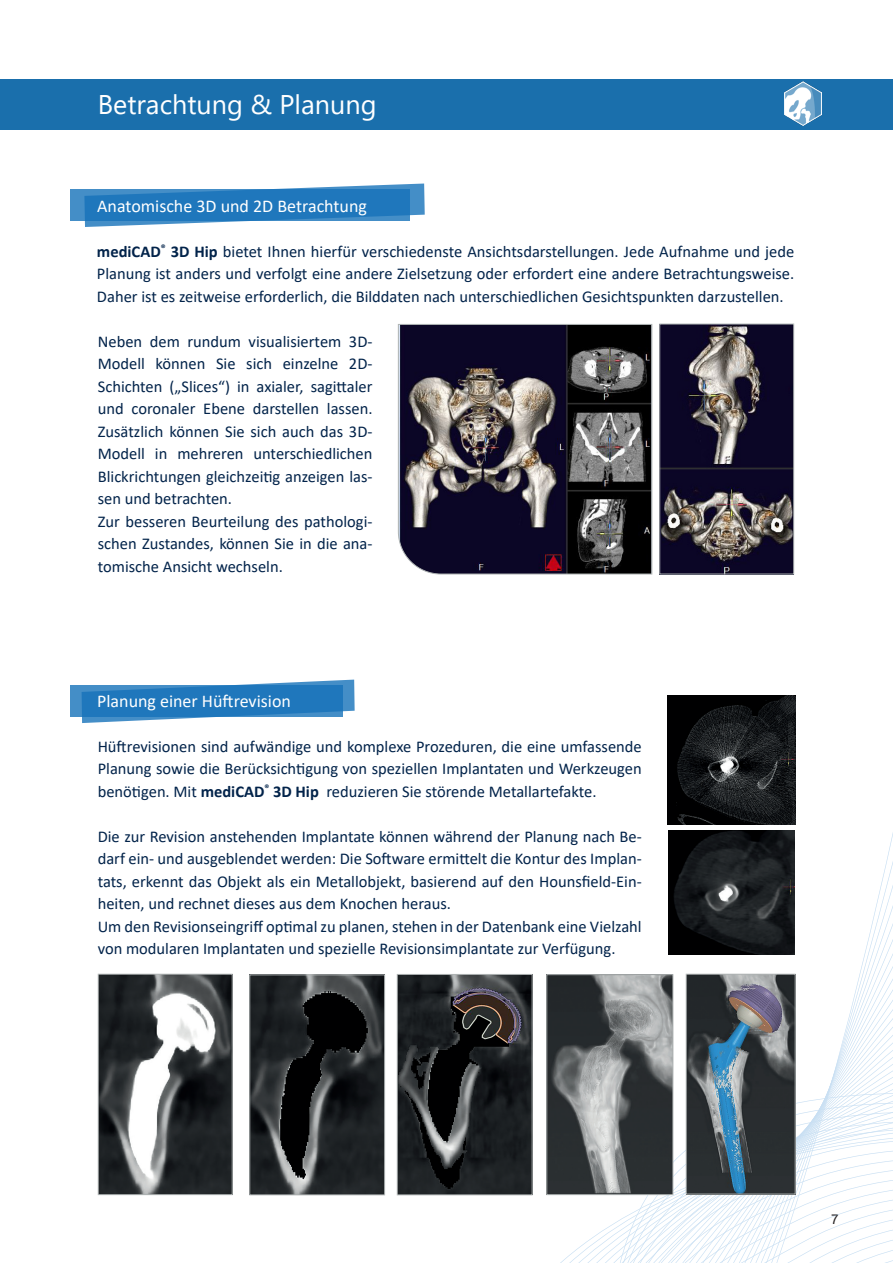
<style>
.page{position:relative;width:893px;height:1263px;background:#fff}
.page>*{position:absolute;margin:0;border:0;box-sizing:border-box;transform-origin:0 0}
.Überschrift_Header{font:27px "Segoe UI";color:#fff}
.Eyecatcher{font:18px "Calibri";color:#fff}
.Hectec_-_Fliestext{font:16.5px/22.5px "Calibri";color:#02234a;text-align:justify}
.t1{font:13.5px "Arial";color:#231f20}
.s1{font-weight:700}
</style>
<div class="page">
<div style="left:0;top:79px;width:893px;height:50px;background:#1a6fac"></div>
<img style="left:784px;top:82px;width:37px;height:43px">
<svg style="left:70px;top:679px;width:823px;height:584px"></svg>
<img style="left:662px;top:326px;width:130px;height:246px">
<div style="left:660px;top:324px;width:134px;height:250px;border:1px solid #aeb3b3"></div>
<svg style="left:398px;top:324px;width:254px;height:250px;background:#433f4a"></svg>
<div style="left:70px;top:686px;width:273px;height:31px;background:#448ec7"></div>
<svg style="left:82px;top:680px;width:273px;height:43px"></svg>
<img style="left:100px;top:976px;width:130px;height:217px">
<div style="left:98px;top:974px;width:134px;height:221px;border:1px solid #aeb3b3"></div>
<img style="left:252px;top:977px;width:131px;height:216px">
<div style="left:250px;top:975px;width:135px;height:220px;border:1px solid #aeb3b3"></div>
<img style="left:399px;top:976px;width:131px;height:217px">
<div style="left:397px;top:974px;width:135px;height:221px;border:1px solid #aeb3b3"></div>
<img style="left:549px;top:976px;width:122px;height:217px">
<div style="left:547px;top:974px;width:126px;height:221px;border:1px solid #aeb3b3"></div>
<img style="left:688px;top:976px;width:105px;height:216px">
<div style="left:686px;top:974px;width:109px;height:220px;border:1px solid #aeb3b3"></div>
<img style="left:667px;top:696px;width:128px;height:128px">
<img style="left:668px;top:830px;width:126px;height:124px">
<div style="left:70px;top:190px;width:340px;height:31px;background:#448ec7"></div>
<svg style="left:84px;top:184px;width:341px;height:43px"></svg>
<p class="Überschrift_Header" style="left:98px;top:79px;width:280px">Betrachtung &amp; Planung</p>
<p class="Eyecatcher" style="left:97px;top:193px;width:271px">Anatomische 3D und 2D Betrachtung</p>
<p class="Hectec_-_Fliestext" style="left:97px;top:239px;width:699px"><span class="s1">mediCAD</span><sup>®</sup> <span class="s1">3D Hip</span> bietet Ihnen hierfür verschiedenste Ansichtsdarstellungen. Jede Aufnahme und jede Planung ist anders und verfolgt eine andere Zielsetzung oder erfordert eine andere Betrachtungsweise.<br>Daher ist es zeitweise erforderlich, die Bilddaten nach unterschiedlichen Gesichtspunkten darzustellen.</p>
<p class="Hectec_-_Fliestext" style="left:98px;top:329px;width:276px">Neben dem rundum visualisiertem 3D-Modell können Sie sich einzelne 2D-Schichten („Slices“) in axialer, sagittaler und coronaler Ebene darstellen lassen.<br>Zusätzlich können Sie sich auch das 3D-Modell in mehreren unterschiedlichen Blickrichtungen gleichzeitig anzeigen las&shy;sen und betrachten.</p>
<p class="Hectec_-_Fliestext" style="left:98px;top:509px;width:276px">Zur besseren Beurteilung des pathologi&shy;schen Zustandes, können Sie in die ana&shy;tomische Ansicht wechseln.</p>
<p class="Eyecatcher" style="left:97px;top:688px;width:195px">Planung einer Hüftrevision</p>
<p class="Hectec_-_Fliestext" style="left:98px;top:734px;width:546px">Hüftrevisionen sind aufwändige und komplexe Prozeduren, die eine umfassende Planung sowie die Berücksichtigung von speziellen Implantaten und Werkzeugen benötigen. Mit <span class="s1">mediCAD</span><sup>®</sup> <span class="s1">3D Hip</span> reduzieren Sie störende Metallartefakte.</p>
<p class="Hectec_-_Fliestext" style="left:98px;top:824px;width:545px">Die zur Revision anstehenden Implantate können während der Planung nach Be&shy;darf ein- und ausgeblendet werden: Die Software ermittelt die Kontur des Implan&shy;tats, erkennt das Objekt als ein Metallobjekt, basierend auf den Hounsfield-Ein&shy;heiten, und rechnet dieses aus dem Knochen heraus.</p>
<p class="Hectec_-_Fliestext" style="left:98px;top:914px;width:545px">Um den Revisionseingriff optimal zu planen, stehen in der Datenbank eine Vielzahl von modularen Implantaten und spezielle Revisionsimplantate zur Verfügung.</p>
<p class="t1" style="left:831px;top:1210px;width:9px">7</p>
</div>
